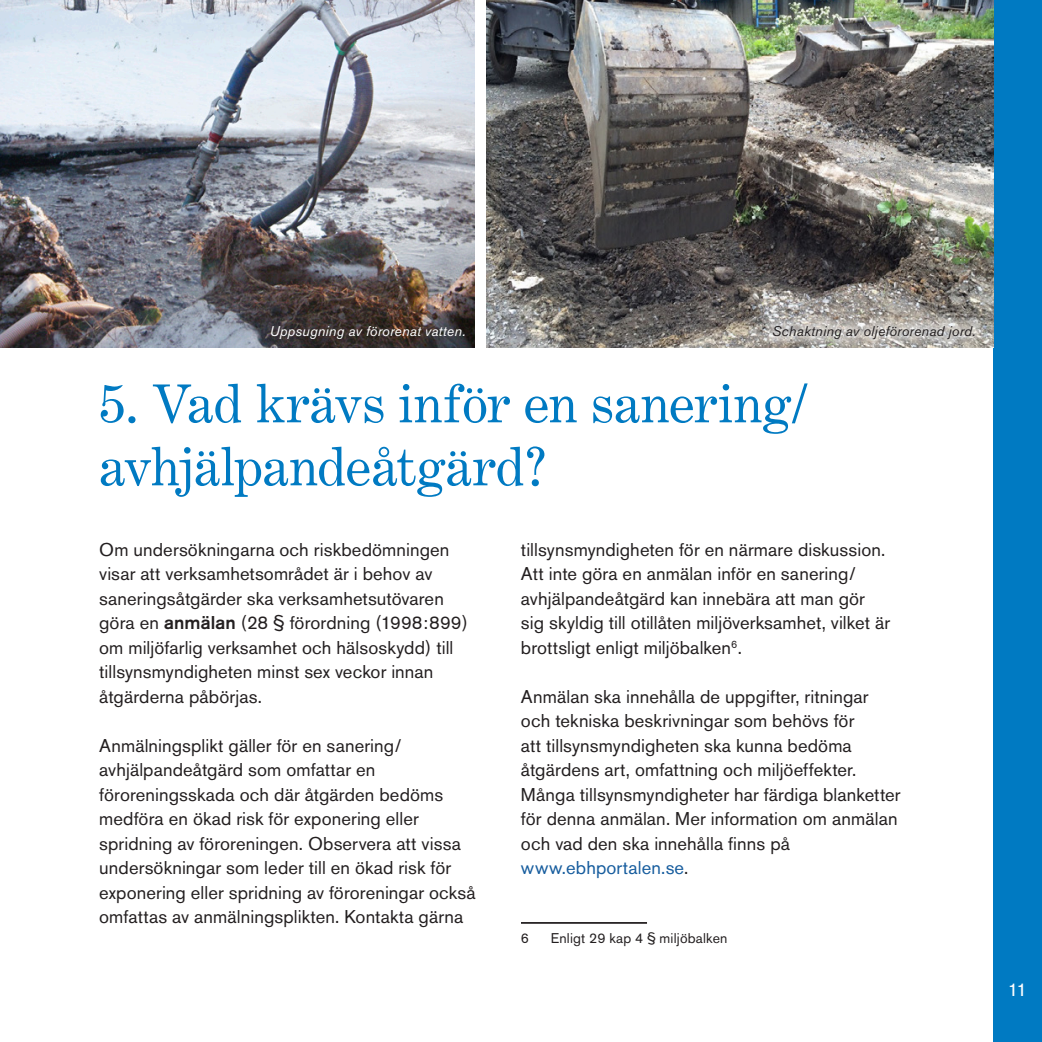
<style>
.page{position:relative;width:1042px;height:1042px;background:#fff}
.page>*{position:absolute;margin:0;border:0;box-sizing:border-box;transform-origin:0 0}
.Rubrik_1{font:52.5px/63px "Century Expanded";letter-spacing:-.01em;color:#007ac2}
.Brödtext{font:18.38px/24.5px "Akzidenz Grotesk BE";letter-spacing:.005em;color:#231f20}
.t1{font:18.38px "Akzidenz Grotesk BE";color:#fff}
.Bildtext{font:italic 14px "Akzidenz Grotesk BE";letter-spacing:.015em;color:#231f20}
.Bildtext-2{font:italic 14px "Akzidenz Grotesk BE";letter-spacing:.015em;color:#fff}
.Fotnot{font:14px "Akzidenz Grotesk BE";letter-spacing:.015em;color:#231f20}
.s1{font-weight:500}
.s2{color:#175d9e}
</style>
<div class="page">
<div style="left:993px;top:0;width:49px;height:1042px;background:#007ac2"></div>
<hr style="left:521px;top:922px;width:126px;height:2px;background:#231f20">
<img style="left:486px;top:0;width:507px;height:347px">
<svg style="left:763px;top:315px;width:221px;height:33px;background:#b9b6b1"></svg>
<img style="left:0;top:0;width:475px;height:347px">
<p class="Bildtext-2" style="left:270px;top:322px;width:197px">Uppsugning av förorenat vatten.</p>
<p class="Bildtext" style="left:772px;top:322px;width:205px">Schaktning av oljeförorenad jord.</p>
<p class="Rubrik_1" style="left:99px;top:372px;width:709px">5. Vad krävs inför en sanering/ avhjälpandeåtgärd?</p>
<p class="Brödtext" style="left:99px;top:537px;width:370px">Om undersökningarna och riskbedömningen visar att verksamhetsområdet är i behov av saneringsåtgärder ska verksamhetsutövaren göra en <span class="s1">anmälan</span> (28 § förordning (1998:899) om miljöfarlig verksamhet och hälsoskydd) till tillsynsmyndigheten minst sex veckor innan åtgärderna påbörjas.</p>
<p class="Brödtext" style="left:99px;top:733px;width:378px">Anmälningsplikt gäller för en sanering/ avhjälpandeåtgärd som omfattar en föroreningsskada och där åtgärden bedöms medföra en ökad risk för exponering eller spridning av föroreningen. Observera att vissa undersökningar som leder till en ökad risk för exponering eller spridning av föroreningar också omfattas av anmälningsplikten. Kontakta gärna</p>
<p class="Brödtext" style="left:521px;top:537px;width:366px">tillsynsmyndigheten för en närmare diskussion.</p>
<p class="Brödtext" style="left:521px;top:562px;width:371px">Att inte göra en anmälan inför en sanering/ avhjälpandeåtgärd kan innebära att man gör sig skyldig till otillåten miljöverksamhet, vilket är brottsligt enligt miljöbalken<sup>6</sup>.</p>
<p class="Brödtext" style="left:521px;top:684px;width:381px">Anmälan ska innehålla de uppgifter, ritningar och tekniska beskrivningar som behövs för<br>att tillsynsmyndigheten ska kunna bedöma åtgärdens art, omfattning och miljöeffekter.<br>Många tillsynsmyndigheter har färdiga blanketter för denna anmälan. Mer information om anmälan och vad den ska innehålla finns på <span class="s2">www.ebhportalen.se</span>.</p>
<p class="Fotnot" style="left:521px;top:929px;width:10px">6</p>
<p class="Fotnot" style="left:551px;top:929px;width:178px">Enligt 29 kap 4 § miljöbalken</p>
<p class="t1" style="left:1008px;top:979px;width:21px">11</p>
</div>
